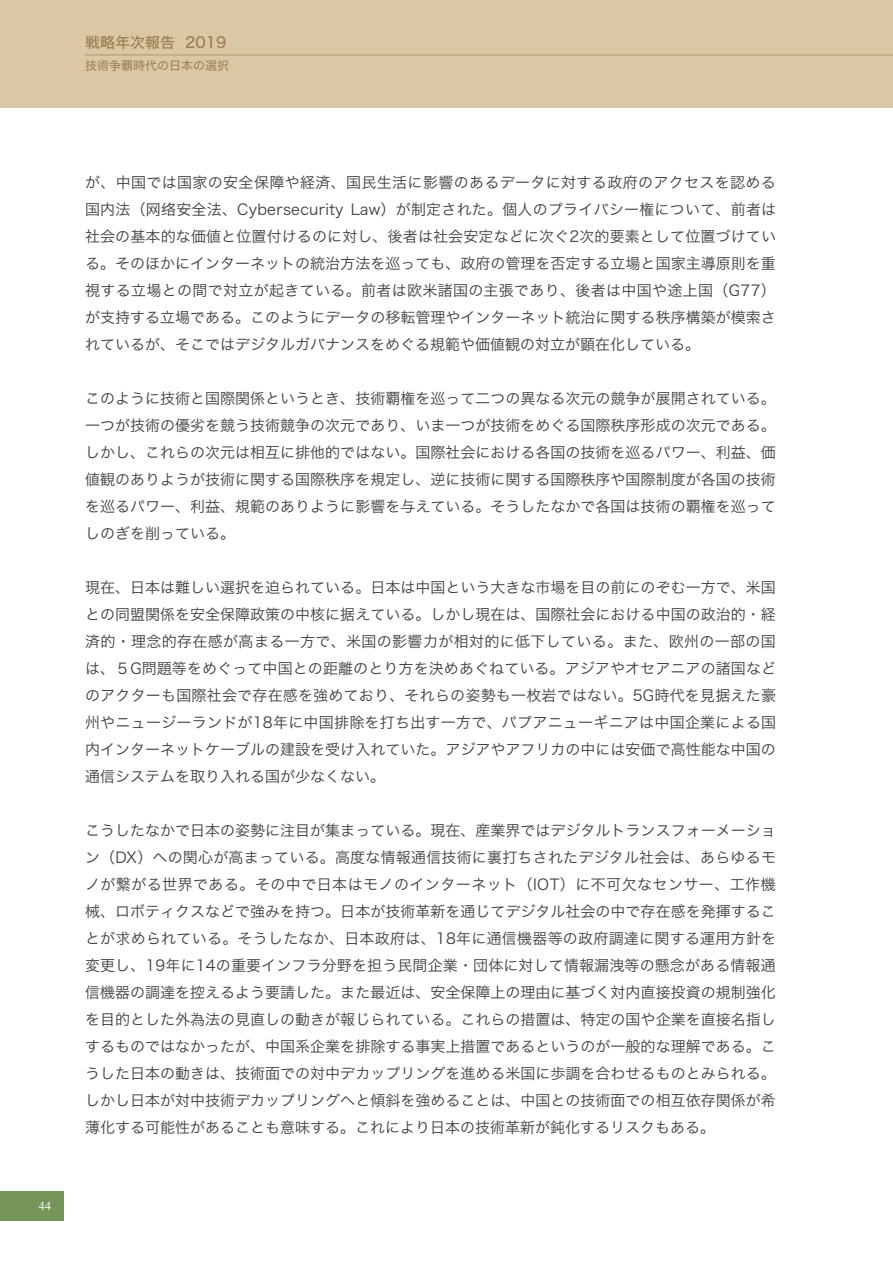
<style>
.page{position:relative;width:893px;height:1263px;background:#fff}
.page>*{position:absolute;margin:0;border:0;box-sizing:border-box;transform-origin:0 0}
.本文{font:15px/27px "Hira Kaku Std W3";color:#3e3e3f;text-align:justify}
.肩_大{font:15px "Hira Kaku Std W5";color:#9c7e52}
.肩_小{font:12px "Hira Kaku Std W4";color:#9c7e52}
.t1{font:12px "Times New Roman";color:#fff}
.s1{font-family:"Source Han Sans CN"}
</style>
<div class="page">
<div style="left:0;top:0;width:893px;height:108px;background:#dac8a4"></div>
<div style="left:0;top:1191px;width:64px;height:29px;background:#75955a"></div>
<hr style="left:85px;top:55px;width:808px;height:1px;background:#b2966f">
<p class="肩_大" style="left:85px;top:31px;width:143px">戦略年次報告 2019</p>
<p class="肩_小" style="left:85px;top:57px;width:145px">技術争覇時代の日本の選択</p>
<p class="t1" style="left:39px;top:1197px;width:14px">44</p>
<p class="本文" style="left:85px;top:168px;width:693px">が、中国では国家の安全保障や経済、国民生活に影響のあるデータに対する政府のアクセスを認める国内法（<span class="s1">网络安全法</span>、Cybersecurity Law）が制定された。個人のプライバシー権について、前者は社会の基本的な価値と位置付けるのに対し、後者は社会安定などに次ぐ2次的要素として位置づけている。そのほかにインターネットの統治方法を巡っても、政府の管理を否定する立場と国家主導原則を重視する立場との間で対立が起きている。前者は欧米諸国の主張であり、後者は中国や途上国（G77）が支持する立場である。このようにデータの移転管理やインターネット統治に関する秩序構築が模索されているが、そこではデジタルガバナンスをめぐる規範や価値観の対立が顕在化している。</p>
<p class="本文" style="left:85px;top:385px;width:692px">このように技術と国際関係というとき、技術覇権を巡って二つの異なる次元の競争が展開されている。一つが技術の優劣を競う技術競争の次元であり、いま一つが技術をめぐる国際秩序形成の次元である。しかし、これらの次元は相互に排他的ではない。国際社会における各国の技術を巡るパワー、利益、価値観のありようが技術に関する国際秩序を規定し、逆に技術に関する国際秩序や国際制度が各国の技術を巡るパワー、利益、規範のありように影響を与えている。そうしたなかで各国は技術の覇権を巡ってしのぎを削っている。</p>
<p class="本文" style="left:85px;top:574px;width:693px">現在、日本は難しい選択を迫られている。日本は中国という大きな市場を目の前にのぞむ一方で、米国との同盟関係を安全保障政策の中核に据えている。しかし現在は、国際社会における中国の政治的・経済的・理念的存在感が高まる一方で、米国の影響力が相対的に低下している。また、欧州の一部の国は、５G問題等をめぐって中国との距離のとり方を決めあぐねている。アジアやオセアニアの諸国などのアクターも国際社会で存在感を強めており、それらの姿勢も一枚岩ではない。5G時代を見据えた豪州やニュージーランドが18年に中国排除を打ち出す一方で、パプアニューギニアは中国企業による国内インターネットケーブルの建設を受け入れていた。アジアやアフリカの中には安価で高性能な中国の通信システムを取り入れる国が少なくない。</p>
<p class="本文" style="left:85px;top:817px;width:693px">こうしたなかで日本の姿勢に注目が集まっている。現在、産業界ではデジタルトランスフォーメーション（DX）への関心が高まっている。高度な情報通信技術に裏打ちされたデジタル社会は、あらゆるモノが繋がる世界である。その中で日本はモノのインターネット（IOT）に不可欠なセンサー、工作機械、ロボティクスなどで強みを持つ。日本が技術革新を通じてデジタル社会の中で存在感を発揮することが求められている。そうしたなか、日本政府は、18年に通信機器等の政府調達に関する運用方針を変更し、19年に14の重要インフラ分野を担う民間企業・団体に対して情報漏洩等の懸念がある情報通信機器の調達を控えるよう要請した。また最近は、安全保障上の理由に基づく対内直接投資の規制強化を目的とした外為法の見直しの動きが報じられている。これらの措置は、特定の国や企業を直接名指しするものではなかったが、中国系企業を排除する事実上措置であるというのが一般的な理解である。こうした日本の動きは、技術面での対中デカップリングを進める米国に歩調を合わせるものとみられる。しかし日本が対中技術デカップリングへと傾斜を強めることは、中国との技術面での相互依存関係が希薄化する可能性があることも意味する。これにより日本の技術革新が鈍化するリスクもある。</p>
</div>
